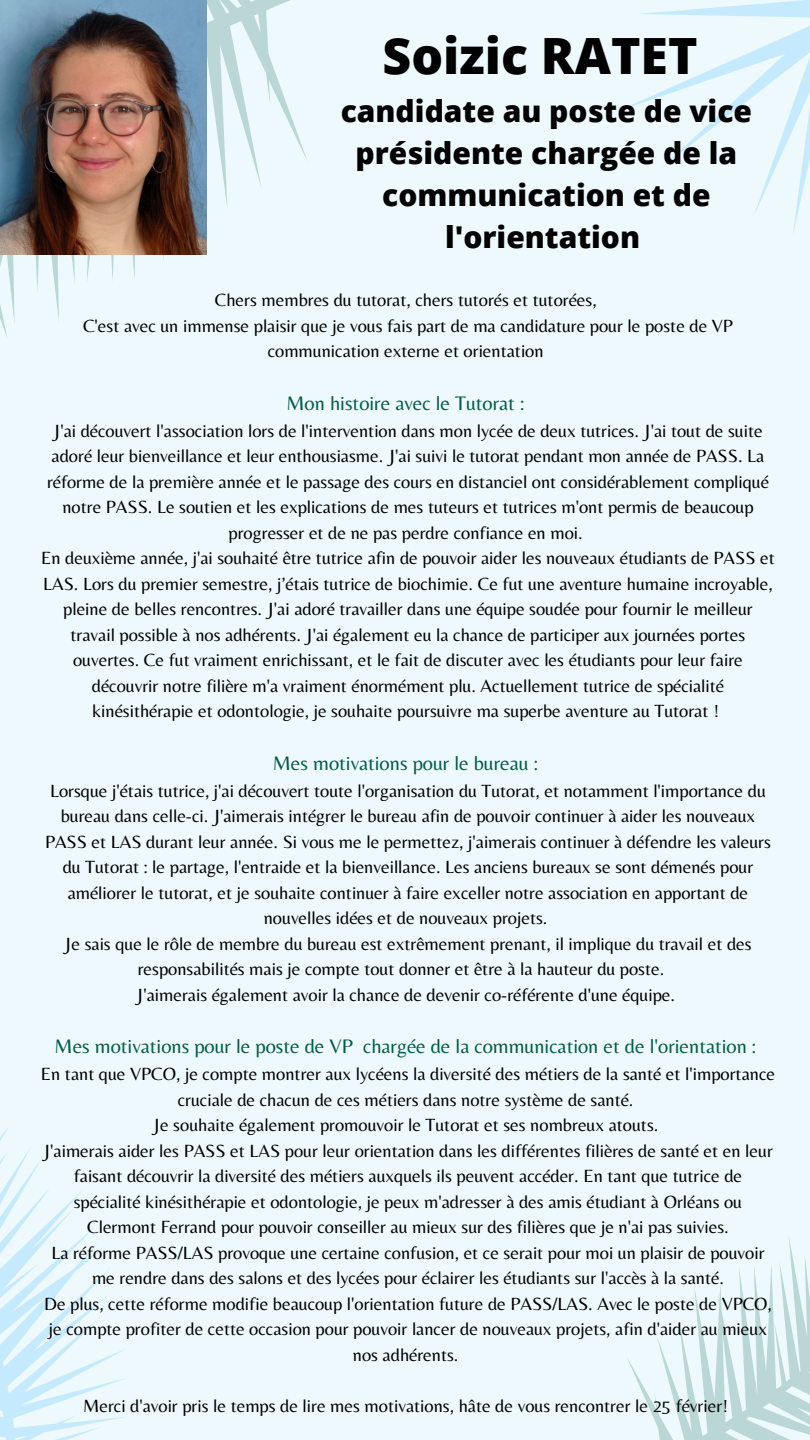
<style>
.page{position:relative;width:810px;height:1440px;background:#edf9fd}
.page>*{position:absolute;margin:0;border:0;box-sizing:border-box;transform-origin:0 0}
.t1{font:800 50px "Open Sans";color:#000}
.t2{font:800 30px/42px "Open Sans";color:#000;text-align:center}
.t3{font:20.4px "Belleza";color:#035c46}
.t4{font:18.4px/25.5px "Belleza";color:#000;text-align:center}
</style>
<div class="page">
<svg style="left:627px;top:1238px;width:183px;height:202px"></svg>
<svg style="left:0;top:1128px;width:125px;height:312px"></svg>
<svg style="left:0;top:0;width:307px;height:337px"></svg>
<svg style="left:618px;top:0;width:192px;height:233px"></svg>
<img style="left:0;top:0;width:206px;height:254px">
<p class="t1" style="left:382px;top:20px;width:317px">Soizic RATET</p>
<p class="t2" style="left:341px;top:89px;width:413px">candidate au poste de vice présidente chargée de la communication et de l'orientation</p>
<p class="t4" style="left:215px;top:287px;width:383px">Chers membres du tutorat, chers tutorés et tutorées,</p>
<p class="t4" style="left:83px;top:313px;width:651px">C'est avec un immense plaisir que je vous fais part de ma candidature pour le poste de VP communication externe et orientation</p>
<p class="t3" style="left:287px;top:391px;width:239px">Mon histoire avec le Tutorat :</p>
<p class="t4" style="left:47px;top:418px;width:723px">J'ai découvert l'association lors de l'intervention dans mon lycée de deux tutrices. J'ai tout de suite adoré leur bienveillance et leur enthousiasme. J'ai suivi le tutorat pendant mon année de PASS. La réforme de la première année et le passage des cours en distanciel ont considérablement compliqué notre PASS. Le soutien et les explications de mes tuteurs et tutrices m'ont permis de beaucoup progresser et de ne pas perdre confiance en moi.</p>
<p class="t4" style="left:41px;top:545px;width:735px">En deuxième année, j'ai souhaité être tutrice afin de pouvoir aider les nouveaux étudiants de PASS et LAS. Lors du premier semestre, j’étais tutrice de biochimie. Ce fut une aventure humaine incroyable, pleine de belles rencontres. J'ai adoré travailler dans une équipe soudée pour fournir le meilleur travail possible à nos adhérents. J'ai également eu la chance de participer aux journées portes ouvertes. Ce fut vraiment enrichissant, et le fait de discuter avec les étudiants pour leur faire découvrir notre filière m'a vraiment énormément plu. Actuellement tutrice de spécialité kinésithérapie et odontologie, je souhaite poursuivre ma superbe aventure au Tutorat !</p>
<p class="t3" style="left:273px;top:751px;width:267px">Mes motivations pour le bureau :</p>
<p class="t4" style="left:45px;top:778px;width:727px">Lorsque j'étais tutrice, j'ai découvert toute l'organisation du Tutorat, et notamment l'importance du bureau dans celle-ci. J'aimerais intégrer le bureau afin de pouvoir continuer à aider les nouveaux PASS et LAS durant leur année. Si vous me le permettez, j'aimerais continuer à défendre les valeurs du Tutorat : le partage, l'entraide et la bienveillance. Les anciens bureaux se sont démenés pour améliorer le tutorat, et je souhaite continuer à faire exceller notre association en apportant de nouvelles idées et de nouveaux projets.</p>
<p class="t4" style="left:138px;top:931px;width:615px;text-align:left;text-indent:-73px">Je sais que le rôle de membre du bureau est extrêmement prenant, il implique du travail et des responsabilités mais je compte tout donner et être à la hauteur du poste.</p>
<p class="t4" style="left:136px;top:982px;width:540px">J'aimerais également avoir la chance de devenir co-référente d'une équipe.</p>
<p class="t3" style="left:55px;top:1034px;width:703px">Mes motivations pour le poste de VP chargée de la communication et de l'orientation :</p>
<p class="t4" style="left:41px;top:1061px;width:736px">En tant que VPCO, je compte montrer aux lycéens la diversité des métiers de la santé et l'importance cruciale de chacun de ces métiers dans notre système de santé.</p>
<p class="t4" style="left:153px;top:1112px;width:507px">Je souhaite également promouvoir le Tutorat et ses nombreux atouts.</p>
<p class="t4" style="left:43px;top:1138px;width:731px">J'aimerais aider les PASS et LAS pour leur orientation dans les différentes filières de santé et en leur faisant découvrir la diversité des métiers auxquels ils peuvent accéder. En tant que tutrice de spécialité kinésithérapie et odontologie, je peux m'adresser à des amis étudiant à Orléans ou Clermont Ferrand pour pouvoir conseiller au mieux sur des filières que je n'ai pas suivies.</p>
<p class="t4" style="left:51px;top:1240px;width:715px">La réforme PASS/LAS provoque une certaine confusion, et ce serait pour moi un plaisir de pouvoir me rendre dans des salons et des lycées pour éclairer les étudiants sur l'accès à la santé.</p>
<p class="t4" style="left:44px;top:1291px;width:729px">De plus, cette réforme modifie beaucoup l'orientation future de PASS/LAS. Avec le poste de VPCO, je compte profiter de cette occasion pour pouvoir lancer de nouveaux projets, afin d'aider au mieux nos adhérents.</p>
<p class="t4" style="left:83px;top:1393px;width:647px">Merci d'avoir pris le temps de lire mes motivations, hâte de vous rencontrer le 25 février!</p>
</div>
